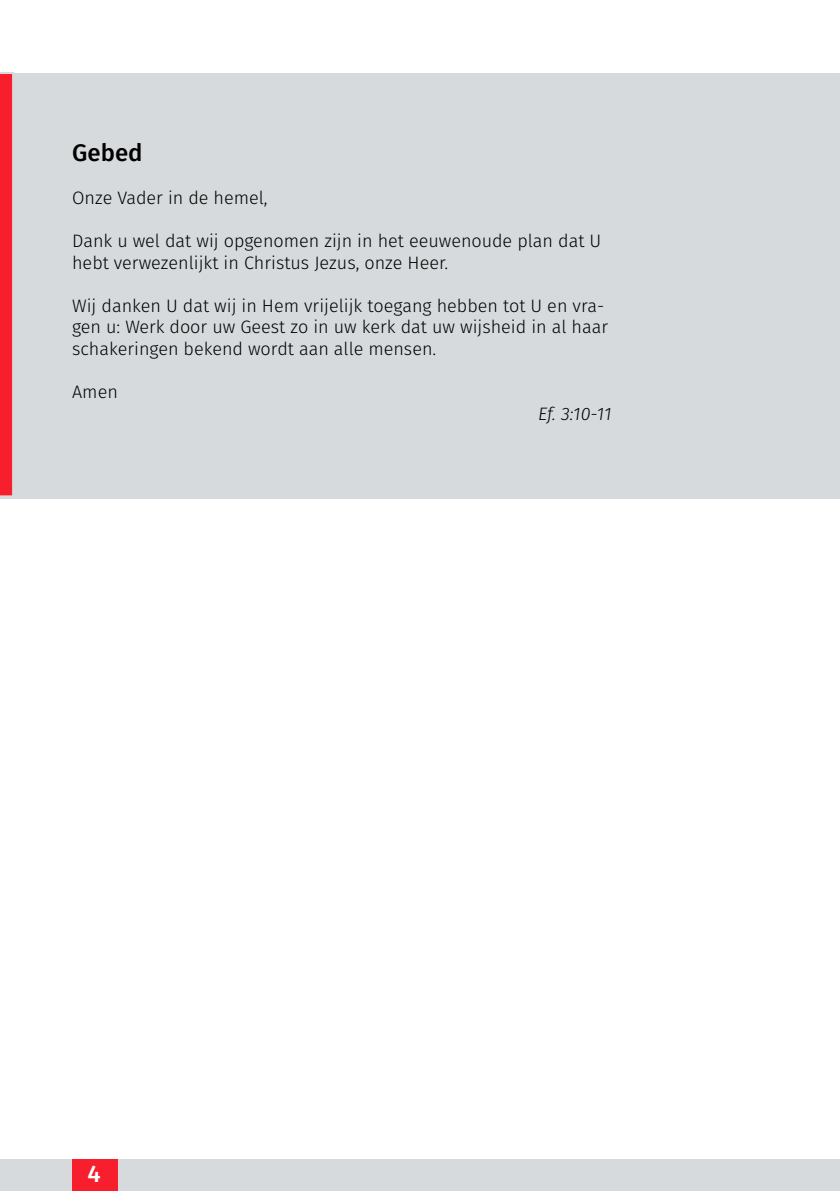
<style>
.page{position:relative;width:840px;height:1191px;background:#fff}
.page>*{position:absolute;margin:0;border:0;box-sizing:border-box;transform-origin:0 0}
.t1{font:500 24px "Fira Sans";color:#000}
.t2{font:500 24px "Fira Sans";color:#fff}
.t3{font:300 18px/21.6px "Fira Sans";color:#000}
.t4{font:italic 300 18px "Fira Sans";color:#000}
</style>
<div class="page">
<div style="left:0;top:73px;width:839px;height:425px;background:#d7dadc"></div>
<svg style="left:0;top:72px;width:14px;height:424px;background:#f23945"></svg>
<div style="left:0;top:1159px;width:839px;height:32px;background:#d7dadc"></div>
<div style="left:72px;top:1159px;width:45px;height:32px;background:#f71f2d"></div>
<h1 class="t1" style="left:72px;top:135px;width:72px">Gebed</h1>
<p class="t3" style="left:72px;top:187px;width:197px">Onze Vader in de hemel,</p>
<p class="t3" style="left:72px;top:230px;width:530px">Dank u wel dat wij opgenomen zijn in het eeuwenoude plan dat U hebt verwezenlijkt in Christus Jezus, onze Heer.</p>
<p class="t3" style="left:72px;top:295px;width:537px">Wij danken U dat wij in Hem vrijelijk toegang hebben tot U en vra&shy;gen u: Werk door uw Geest zo in uw kerk dat uw wijsheid in al haar schakeringen bekend wordt aan alle mensen.</p>
<p class="t3" style="left:72px;top:381px;width:47px">Amen</p>
<p class="t4" style="left:538px;top:401px;width:75px">Ef. 3:10-11</p>
<h1 class="t2" style="left:87px;top:1156px;width:15px">4</h1>
</div>
